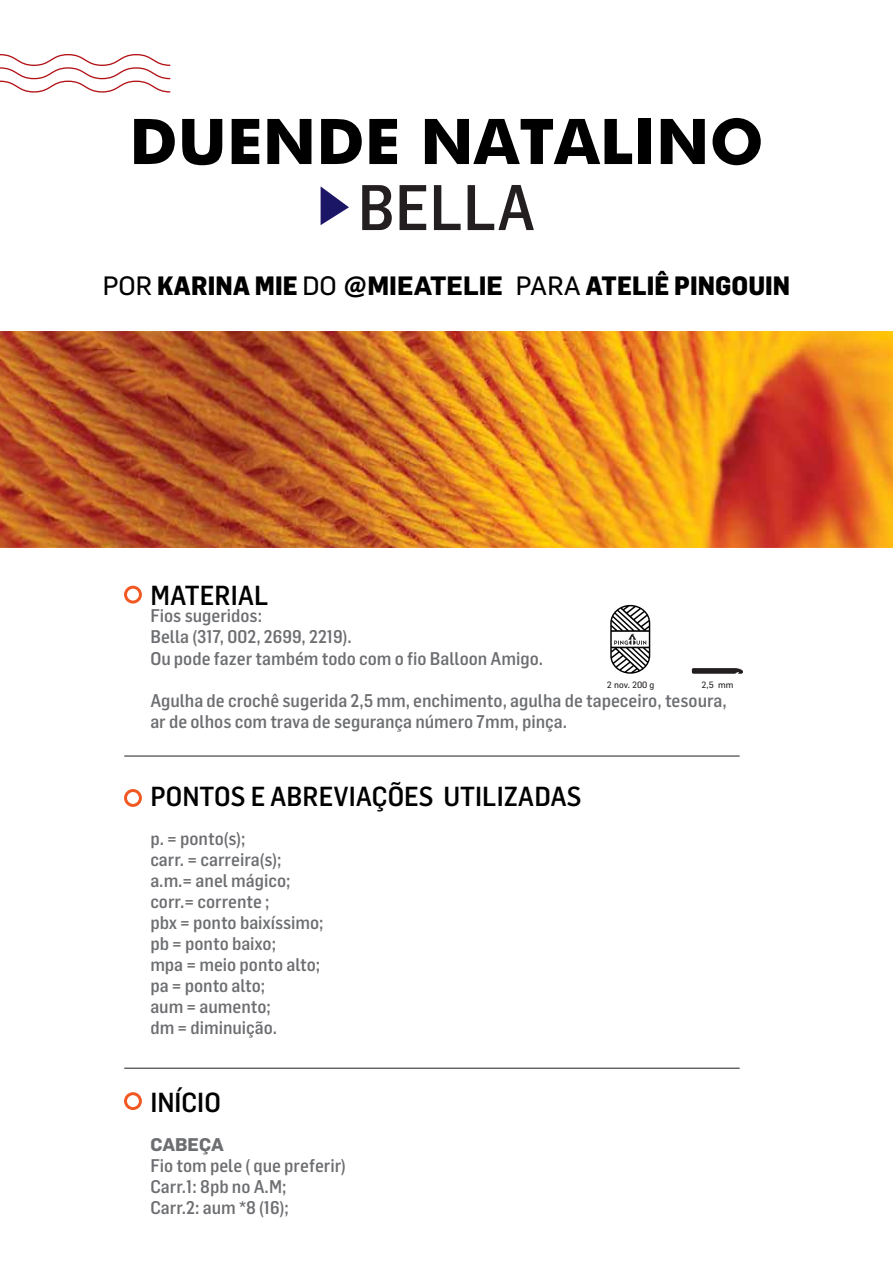
<style>
.page{position:relative;width:893px;height:1263px;background:#fff}
.page>*{position:absolute;margin:0;border:0;box-sizing:border-box;transform-origin:0 0}
.t1{font:700 63px "Futura BT";color:#000}
.t2{font:500 63px "Flama Semicondensed";color:#231f20}
.t3{font:500 27px "Flama Semicondensed";color:#000001}
.t4{font:800 25.95px "Flama Semicondensed";color:#000001}
.t5{font:500 18px/21px "Flama Semicondensed";color:#6d6e71}
.t6{font:700 18px "Flama";color:#6d6e71}
.t7{font:9px "Flama";color:#231f20}
.s1{font-family:"Flama";font-weight:400}
.s2{font-family:"Flama";font-weight:700}
</style>
<div class="page">
<img style="left:0;top:331px;width:893px;height:217px">
<svg style="left:692px;top:668px;width:51px;height:6px"></svg>
<svg style="left:610px;top:605px;width:40px;height:69px"></svg>
<hr style="left:124px;top:756px;width:616px;height:1px;background:#231f20">
<svg style="left:321px;top:186px;width:28px;height:39px"></svg>
<svg style="left:0;top:54px;width:170px;height:39px"></svg>
<div style="left:124px;top:586px;width:18px;height:17px;border:3px solid #f15822;border-radius:50%"></div>
<div style="left:124px;top:1092px;width:18px;height:18px;border:3px solid #f15822;border-radius:50%"></div>
<div style="left:124px;top:789px;width:18px;height:18px;border:3px solid #f15822;border-radius:50%"></div>
<hr style="left:124px;top:1068px;width:616px;height:1px;background:#231f20">
<h1 class="t1" style="left:129px;top:103px;width:636px">DUENDE NATALINO</h1>
<h1 class="t2" style="left:358px;top:167px;width:179px">BELLA</h1>
<h3 class="t4" style="left:103px;top:268px;width:689px"><span class="s1">POR</span> KARINA MIE <span class="s1">DO</span> <span class="s2">@MIEATELIE</span> <span class="s1">PARA</span> ATELIÊ PINGOUIN</h3>
<h2 class="t3" style="left:150px;top:578px;width:120px">MATERIAL</h2>
<p class="t5" style="left:150px;top:605px;width:394px">Fios sugeridos:<br>Bella (317, 002, 2699, 2219).<br>Ou pode fazer também todo com o fio Balloon Amigo.</p>
<p class="t5" style="left:150px;top:689px;width:578px">Agulha de crochê sugerida 2,5 mm, enchimento, agulha de tapeceiro, tesoura, ar de olhos com trava de segurança número 7mm, pinça.</p>
<p class="t7" style="left:607px;top:679px;width:49px">2 nov. 200 g</p>
<p class="t7" style="left:702px;top:679px;width:33px">2,5 mm</p>
<h2 class="t3" style="left:150px;top:779px;width:433px">PONTOS E ABREVIAÇÕES UTILIZADAS</h2>
<p class="t5" style="left:150px;top:827px;width:175px">p. = ponto(s);<br>carr. = carreira(s); a.m.= anel mágico; corr.= corrente ;<br>pbx = ponto baixíssimo; pb = ponto baixo;<br>mpa = meio ponto alto; pa = ponto alto;<br>aum = aumento;<br>dm = diminuição.</p>
<h2 class="t3" style="left:150px;top:1085px;width:72px">INÍCIO</h2>
<p class="t6" style="left:150px;top:1133px;width:75px">CABEÇA</p>
<p class="t5" style="left:150px;top:1154px;width:197px">Fio tom pele ( que preferir)<br>Carr.1: 8pb no A.M;<br>Carr.2: aum *8 (16);</p>
</div>
